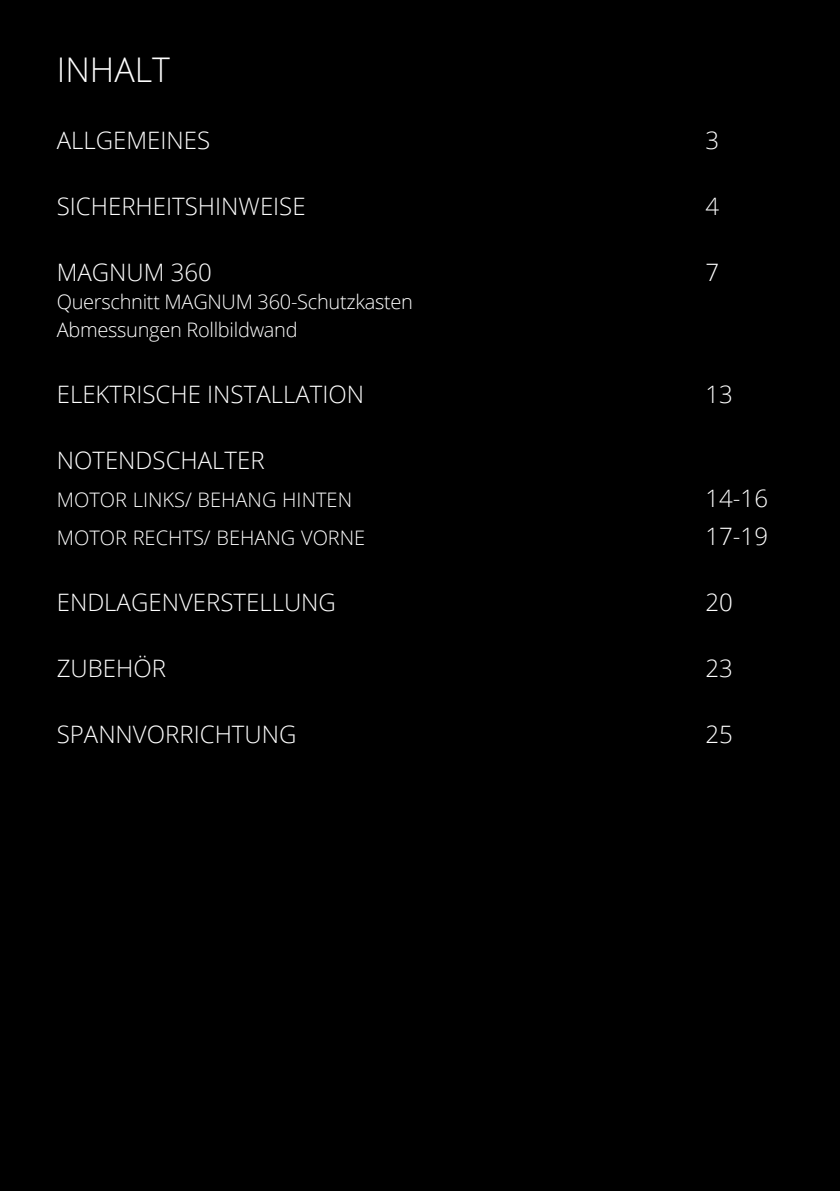
<style>
.page{position:relative;width:840px;height:1191px;background:#fff}
.page>*{position:absolute;margin:0;border:0;box-sizing:border-box;transform-origin:0 0}
.t1{font:300 34px "Open Sans";color:#fff}
.t2{font:300 24px "Open Sans";color:#fff}
.t3{font:300 20px/28px "Open Sans";letter-spacing:-.015em;color:#fff}
</style>
<div class="page">
<div style="left:0;top:0;width:839px;height:1191px;background:#000"></div>
<h1 class="t1" style="left:57px;top:47px;width:115px">INHALT</h1>
<p class="t2" style="left:57px;top:124px;width:155px">ALLGEMEINES</p>
<p class="t2" style="left:705px;top:124px;width:15px">3</p>
<p class="t2" style="left:57px;top:190px;width:250px">SICHERHEITSHINWEISE</p>
<p class="t2" style="left:705px;top:190px;width:15px">4</p>
<p class="t2" style="left:57px;top:256px;width:157px">MAGNUM 360</p>
<p class="t2" style="left:705px;top:256px;width:15px">7</p>
<p class="t3" style="left:57px;top:287px;width:357px">Querschnitt MAGNUM 360-Schutzkasten<br>Abmessungen Rollbildwand</p>
<p class="t2" style="left:57px;top:378px;width:309px">ELEKTRISCHE INSTALLATION</p>
<p class="t2" style="left:705px;top:378px;width:29px">13</p>
<p class="t2" style="left:57px;top:444px;width:209px">NOTENDSCHALTER</p>
<p class="t3" style="left:57px;top:485px;width:297px">MOTOR LINKS/ BEHANG HINTEN</p>
<p class="t2" style="left:705px;top:482px;width:64px">14-16</p>
<p class="t3" style="left:57px;top:523px;width:310px">MOTOR RECHTS/ BEHANG VORNE</p>
<p class="t2" style="left:705px;top:520px;width:64px">17-19</p>
<p class="t2" style="left:57px;top:586px;width:280px">ENDLAGENVERSTELLUNG</p>
<p class="t2" style="left:705px;top:586px;width:29px">20</p>
<p class="t2" style="left:57px;top:652px;width:111px">ZUBEHÖR</p>
<p class="t2" style="left:705px;top:652px;width:29px">23</p>
<p class="t2" style="left:57px;top:718px;width:241px">SPANNVORRICHTUNG</p>
<p class="t2" style="left:705px;top:718px;width:29px">25</p>
</div>
